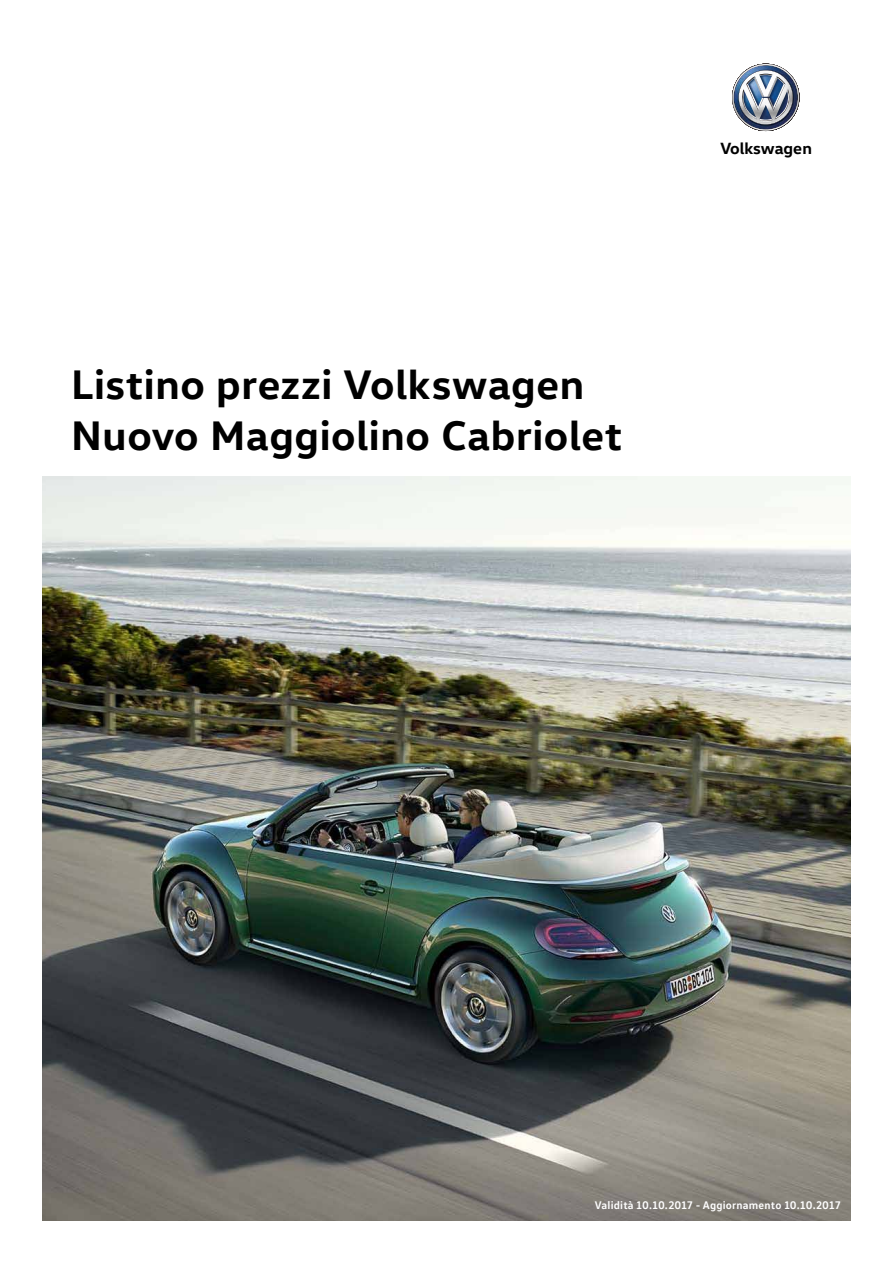
<style>
.page{position:relative;width:893px;height:1263px;background:#fff}
.page>*{position:absolute;margin:0;border:0;box-sizing:border-box;transform-origin:0 0}
.t1{font:700 42px/50.4px "VW Head";letter-spacing:.015em;color:#000}
.t2{font:700 16.5px "VW Head";letter-spacing:-.005em;color:#000}
.t3{font:700 11.25px "VW Text";letter-spacing:.015em;color:#fff}
</style>
<div class="page">
<img style="left:43px;top:476px;width:807px;height:744px">
<img style="left:732px;top:64px;width:68px;height:67px">
<p class="t1" style="left:71px;top:358px;width:553px">Listino prezzi Volkswagen<br>Nuovo Maggiolino Cabriolet</p>
<p class="t2" style="left:720px;top:137px;width:93px">Volkswagen</p>
<p class="t3" style="left:595px;top:1198px;width:248px">Validità 10.10.2017 - Aggiornamento 10.10.2017</p>
</div>
